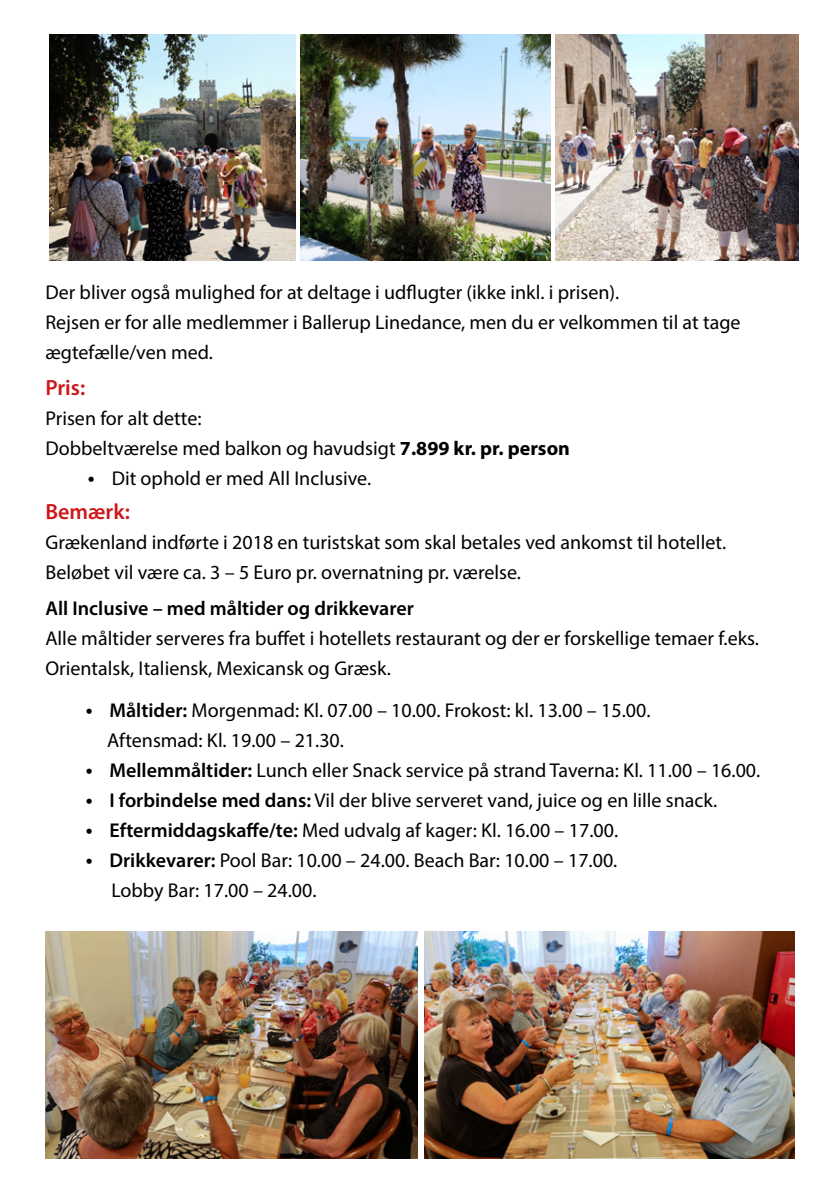
<style>
.page{position:relative;width:840px;height:1191px;background:#fff}
.page>*{position:absolute;margin:0;border:0;box-sizing:border-box;transform-origin:0 0}
.t1{font:600 22px "Myriad Pro";color:#cd1719}
.t2{font:20px/30px "Myriad Pro";color:#000}
.t3{font:600 20px "Myriad Pro";color:#000}
.s1{font-weight:700}
.s2{font-weight:600;font-size:22px}
.s3{font-weight:600}
</style>
<div class="page">
<img style="left:49px;top:34px;width:246px;height:227px">
<img style="left:300px;top:34px;width:249px;height:227px">
<img style="left:555px;top:34px;width:242px;height:227px">
<img style="left:45px;top:931px;width:372px;height:227px">
<img style="left:424px;top:931px;width:370px;height:227px">
<p class="t2" style="left:45px;top:277px;width:696px">Der bliver også mulighed for at deltage i udflugter (ikke inkl. i prisen).<br>Rejsen er for alle medlemmer i Ballerup Linedance, men du er velkommen til at tage ægtefælle/ven med.</p>
<p class="t1" style="left:45px;top:374px;width:41px">Pris:</p>
<p class="t2" style="left:45px;top:403px;width:525px">Prisen for alt dette:<br>Dobbeltværelse med balkon og havudsigt <span class="s1">7.899 kr. pr. person</span></p>
<p class="t2" style="left:88px;top:463px;width:284px"><span class="s2">•</span> Dit ophold er med All Inclusive.</p>
<p class="t1" style="left:45px;top:497px;width:86px">Bemærk:</p>
<p class="t2" style="left:45px;top:526px;width:681px">Grækenland indførte i 2018 en turistskat som skal betales ved ankomst til hotellet.<br>Beløbet vil være ca. 3 – 5 Euro pr. overnatning pr. værelse.</p>
<p class="t3" style="left:45px;top:595px;width:370px">All Inclusive – med måltider og drikkevarer</p>
<p class="t2" style="left:45px;top:622px;width:714px">Alle måltider serveres fra buffet i hotellets restaurant og der er forskellige temaer f.eks.<br>Orientalsk, Italiensk, Mexicansk og Græsk.</p>
<p class="t2" style="left:107px;top:695px;width:544px;text-indent:-21px"><span class="s2">•</span> <span class="s3">Måltider:</span> Morgenmad: Kl. 07.00 – 10.00. Frokost: kl. 13.00 – 15.00.<br>Aftensmad: Kl. 19.00 – 21.30.</p>
<p class="t2" style="left:86px;top:755px;width:675px"><span class="s2">•</span> <span class="s3">Mellemmåltider:</span> Lunch eller Snack service på strand Taverna: Kl. 11.00 – 16.00.</p>
<p class="t2" style="left:86px;top:785px;width:632px"><span class="s2">•</span> <span class="s3">I forbindelse med dans:</span> Vil der blive serveret vand, juice og en lille snack.</p>
<p class="t2" style="left:86px;top:815px;width:533px"><span class="s2">•</span> <span class="s3">Eftermiddagskaffe/te:</span> Med udvalg af kager: Kl. 16.00 – 17.00.</p>
<p class="t2" style="left:111px;top:845px;width:507px;text-indent:-25px"><span class="s2">•</span> <span class="s3">Drikkevarer:</span> Pool Bar: 10.00 – 24.00. Beach Bar: 10.00 – 17.00.<br>Lobby Bar: 17.00 – 24.00.</p>
</div>
